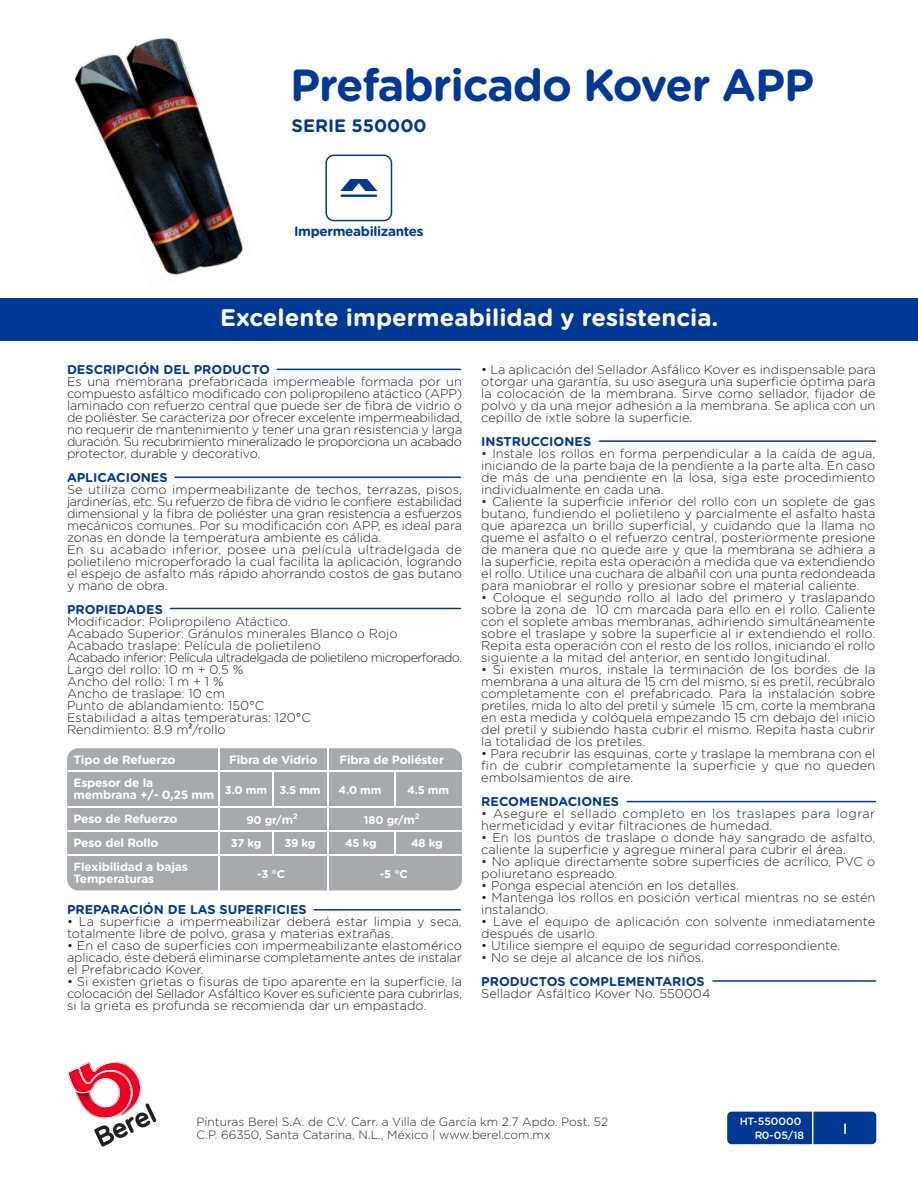
<style>
.page{position:relative;width:918px;height:1188px;background:#fff}
.page>*{position:absolute;margin:0;border:0;box-sizing:border-box;transform-origin:0 0}
.t1{font:700 45px "Gotham Rounded";letter-spacing:-.025em;color:#003896}
.t2{font:700 24px "Gotham Rounded";color:#fff}
.t3{font:700 18px "Gotham Rounded";color:#003896}
.t4{font:500 15.15px "Gotham Rounded";color:#fff}
.t5{font:700 13.5px "Gotham Rounded";letter-spacing:-.025em;color:#003896}
.t6{font:300 12.75px/12px "Gotham Rounded";color:#231f20;text-align:justify}
.t7{font:700 12.75px "Gotham Rounded";color:#003896}
.t8{font:700 12px/24px "Gotham Rounded";letter-spacing:-.015em;color:#fff}
.t9{font:300 12px/13.5px "Gotham Rounded";color:#231f20}
.t10{font:700 11.25px "Gotham Rounded";letter-spacing:-.015em;color:#fff}
.t11{font:500 10.5px/13.6px "Gotham Rounded";color:#fff;text-align:right}
.s1{font-family:"Myriad Pro";font-weight:400}
.s2{font-size:12px}
</style>
<div class="page">
<div style="left:727px;top:1112px;width:149px;height:32px;background:#003896;border-radius:4px"></div>
<hr style="left:812px;top:1110px;width:1px;height:36px;background:#fff">
<svg style="left:67px;top:1061px;width:89px;height:85px"></svg>
<hr style="left:713px;top:980px;width:163px;height:2px;background:#003896">
<hr style="left:627px;top:801px;width:249px;height:1px;background:#003896">
<hr style="left:599px;top:440px;width:277px;height:2px;background:#003896">
<div style="left:67px;top:748px;width:395px;height:142px;background:#a8a9ad;border-radius:11px"></div>
<hr style="left:219px;top:748px;width:1px;height:142px;background:#fff">
<hr style="left:67px;top:770px;width:395px;height:1px;background:#fff">
<hr style="left:67px;top:807px;width:395px;height:1px;background:#fff">
<hr style="left:67px;top:831px;width:395px;height:1px;background:#fff">
<hr style="left:67px;top:854px;width:395px;height:1px;background:#fff">
<hr style="left:327px;top:748px;width:1px;height:142px;background:#fff">
<hr style="left:272px;top:770px;width:1px;height:38px;background:#fff">
<hr style="left:394px;top:770px;width:1px;height:38px;background:#fff">
<svg style="left:395px;top:832px;width:1px;height:22px"></svg>
<svg style="left:272px;top:832px;width:1px;height:22px"></svg>
<hr style="left:314px;top:909px;width:147px;height:2px;background:#003896">
<hr style="left:170px;top:608px;width:291px;height:1px;background:#003896">
<hr style="left:175px;top:477px;width:286px;height:1px;background:#003896">
<hr style="left:277px;top:369px;width:184px;height:1px;background:#003896">
<div style="left:0;top:298px;width:918px;height:42px;background:#003896"></div>
<svg style="left:325px;top:155px;width:67px;height:66px"></svg>
<hr style="left:341px;top:195px;width:36px;height:2px;background:#003896">
<img style="left:74px;top:37px;width:169px;height:238px">
<h1 class="t1" style="left:290px;top:52px;width:526px">Prefabricado Kover APP</h1>
<h3 class="t3" style="left:292px;top:113px;width:136px">SERIE 550000</h3>
<p class="t5" style="left:294px;top:221px;width:131px">Impermeabilizantes</p>
<h2 class="t2" style="left:220px;top:300px;width:500px">Excelente impermeabilidad y resistencia.</h2>
<p class="t7" style="left:67px;top:360px;width:205px">DESCRIPCIÓN DEL PRODUCTO</p>
<p class="t6" style="left:67px;top:375px;width:397px">Es una membrana prefabricada impermeable formada por un compuesto asfáltico modificado con polipropileno atáctico (APP) laminado con refuerzo central que puede ser de fibra de vidrio o de poliéster. Se caracteriza por ofrecer excelente impermeabilidad, no requerir de mantenimiento y tener una gran resistencia y larga duración. Su recubrimiento mineralizado le proporciona un acabado protector, durable y decorativo.</p>
<p class="t7" style="left:67px;top:468px;width:102px">APLICACIONES</p>
<p class="t6" style="left:67px;top:483px;width:397px;text-align:left">Se utiliza como impermeabilizante de techos, terrazas, pisos, jardinerías, etc. Su refuerzo de fibra de vidrio le confiere estabilidad dimensional y la fibra de poliéster una gran resistencia a esfuerzos mecánicos comunes. Por su modificación con APP, es ideal para zonas en donde la temperatura ambiente es cálida.<br>En su acabado inferior, posee una película ultradelgada de polietileno microperforado la cual facilita la aplicación, logrando el espejo de asfalto más rápido ahorrando costos de gas butano y mano de obra.</p>
<p class="t7" style="left:67px;top:600px;width:97px">PROPIEDADES</p>
<p class="t6" style="left:67px;top:615px;width:396px;text-align:left">Modificador: Polipropileno Atáctico.<br>Acabado Superior: Gránulos minerales Blanco o Rojo<br>Acabado traslape: Película de polietileno<br>Acabado inferior: Película ultradelgada de polietileno microperforado.<br>Largo del rollo: 10 m + 0.5 %<br>Ancho del rollo: 1 m + 1 %<br>Ancho de traslape: 10 cm<br>Punto de ablandamiento: 150°C<br>Estabilidad a altas temperaturas: 120°C<br>Rendimiento: 8.9 m<span class="s1">²</span>/rollo</p>
<p class="t8" style="left:74px;top:747px;width:104px;line-height:23.5px">Tipo de Refuerzo<br>Espesor de la</p>
<p class="t8" style="left:74px;top:783px;width:142px">membrana +/- 0,25 mm<br>Peso de Refuerzo<br>Peso del Rollo<br>Flexibilidad a bajas</p>
<p class="t8" style="left:74px;top:867px;width:82px">Temperaturas</p>
<p class="t8" style="left:340px;top:747px;width:106px">Fibra de Poliéster</p>
<p class="t8" style="left:229px;top:747px;width:90px">Fibra de Vidrio</p>
<p class="t10" style="left:225px;top:781px;width:44px">3.0 mm</p>
<p class="t10" style="left:246px;top:811px;width:53px">90 gr/<span class="s2">m</span><sup>2</sup></p>
<p class="t10" style="left:364px;top:811px;width:57px">180 gr/<span class="s2">m</span><sup>2</sup></p>
<p class="t10" style="left:339px;top:781px;width:44px">4.0 mm</p>
<p class="t10" style="left:407px;top:781px;width:43px">4.5 mm</p>
<p class="t10" style="left:279px;top:781px;width:43px">3.5 mm</p>
<p class="t10" style="left:231px;top:835px;width:32px">37 kg</p>
<p class="t10" style="left:284px;top:835px;width:33px">39 kg</p>
<p class="t10" style="left:345px;top:835px;width:33px">45 kg</p>
<p class="t10" style="left:411px;top:835px;width:33px">48 kg</p>
<p class="t10" style="left:257px;top:866px;width:29px">-3 °C</p>
<p class="t10" style="left:380px;top:866px;width:30px">-5 °C</p>
<p class="t7" style="left:67px;top:900px;width:241px">PREPARACIÓN DE LAS SUPERFICIES</p>
<p class="t6" style="left:67px;top:915px;width:396px">• La superficie a impermeabilizar deberá estar limpia y seca, totalmente libre de polvo, grasa y materias extrañas.</p>
<p class="t6" style="left:67px;top:939px;width:397px">• En el caso de superficies con impermeabilizante elastomérico aplicado, éste deberá eliminarse completamente antes de instalar el Prefabricado Kover.</p>
<p class="t6" style="left:67px;top:975px;width:397px">• Si existen grietas o fisuras de tipo aparente en la superficie, la colocación del Sellador Asfáltico Kover es suficiente para cubrirlas, si la grieta es profunda se recomienda dar un empastado.</p>
<p class="t6" style="left:481px;top:363px;width:396px">• La aplicación del Sellador Asfálico Kover es indispensable para otorgar una garantía, su uso asegura una superficie óptima para la colocación de la membrana. Sirve como sellador, fijador de polvo y da una mejor adhesión a la membrana. Se aplica con un cepillo de ixtle sobre la superficie.</p>
<p class="t7" style="left:481px;top:432px;width:111px">INSTRUCCIONES</p>
<p class="t6" style="left:481px;top:447px;width:396px">• Instale los rollos en forma perpendicular a la caída de agua, iniciando de la parte baja de la pendiente a la parte alta. En caso de más de una pendiente en la losa, siga este procedimiento individualmente en cada una.</p>
<p class="t6" style="left:481px;top:495px;width:396px">• Caliente la superficie inferior del rollo con un soplete de gas butano, fundiendo el polietileno y parcialmente el asfalto hasta que aparezca un brillo superficial, y cuidando que la llama no queme el asfalto o el refuerzo central, posteriormente presione de manera que no quede aire y que la membrana se adhiera a la superficie, repita esta operación a medida que va extendiendo el rollo. Utilice una cuchara de albañil con una punta redondeada para maniobrar el rollo y presionar sobre el material caliente.</p>
<p class="t6" style="left:481px;top:591px;width:396px">• Coloque el segundo rollo al lado del primero y traslapando sobre la zona de 10 cm marcada para ello en el rollo. Caliente con el soplete ambas membranas, adhiriendo simultáneamente sobre el traslape y sobre la superficie al ir extendiendo el rollo.<br>Repita esta operación con el resto de los rollos, iniciando el rollo siguiente a la mitad del anterior, en sentido longitudinal.</p>
<p class="t6" style="left:481px;top:663px;width:396px">• Si existen muros, instale la terminación de los bordes de la membrana a una altura de 15 cm del mismo, si es pretil, recúbralo completamente con el prefabricado. Para la instalación sobre pretiles, mida lo alto del pretil y súmele 15 cm, corte la membrana en esta medida y colóquela empezando 15 cm debajo del inicio del pretil y subiendo hasta cubrir el mismo. Repita hasta cubrir la totalidad de los pretiles.</p>
<p class="t6" style="left:481px;top:747px;width:396px">• Para recubrir las esquinas, corte y traslape la membrana con el fin de cubrir completamente la superficie y que no queden embolsamientos de aire.</p>
<p class="t7" style="left:481px;top:792px;width:139px">RECOMENDACIONES</p>
<p class="t6" style="left:481px;top:807px;width:395px">• Asegure el sellado completo en los traslapes para lograr hermeticidad y evitar filtraciones de humedad.</p>
<p class="t6" style="left:481px;top:831px;width:396px">• En los puntos de traslape o donde hay sangrado de asfalto, caliente la superficie y agregue mineral para cubrir el área.</p>
<p class="t6" style="left:481px;top:855px;width:396px">• No aplique directamente sobre superficies de acrílico, PVC o poliuretano espreado.</p>
<p class="t6" style="left:481px;top:879px;width:259px">• Ponga especial atención en los detalles.</p>
<p class="t6" style="left:481px;top:891px;width:396px">• Mantenga los rollos en posición vertical mientras no se estén instalando.</p>
<p class="t6" style="left:481px;top:915px;width:395px">• Lave el equipo de aplicación con solvente inmediatamente después de usarlo.</p>
<p class="t6" style="left:481px;top:939px;width:361px">• Utilice siempre el equipo de seguridad correspondiente.</p>
<p class="t6" style="left:481px;top:951px;width:224px">• No se deje al alcance de los niños.</p>
<p class="t7" style="left:481px;top:972px;width:225px">PRODUCTOS COMPLEMENTARIOS</p>
<p class="t6" style="left:481px;top:987px;width:231px">Sellador Asfáltico Kover No. 550004</p>
<p class="t9" style="left:197px;top:1114px;width:413px">Pinturas Berel S.A. de C.V. Carr. a Villa de García km 2.7 Apdo. Post. 52<br>C.P. 66350, Santa Catarina, N.L., México | www.berel.com.mx</p>
<p class="t11" style="left:740px;top:1114px;width:66px">HT-550000<br>R0-05/18</p>
<p class="t4" style="left:843px;top:1118px;width:6px">I</p>
</div>
